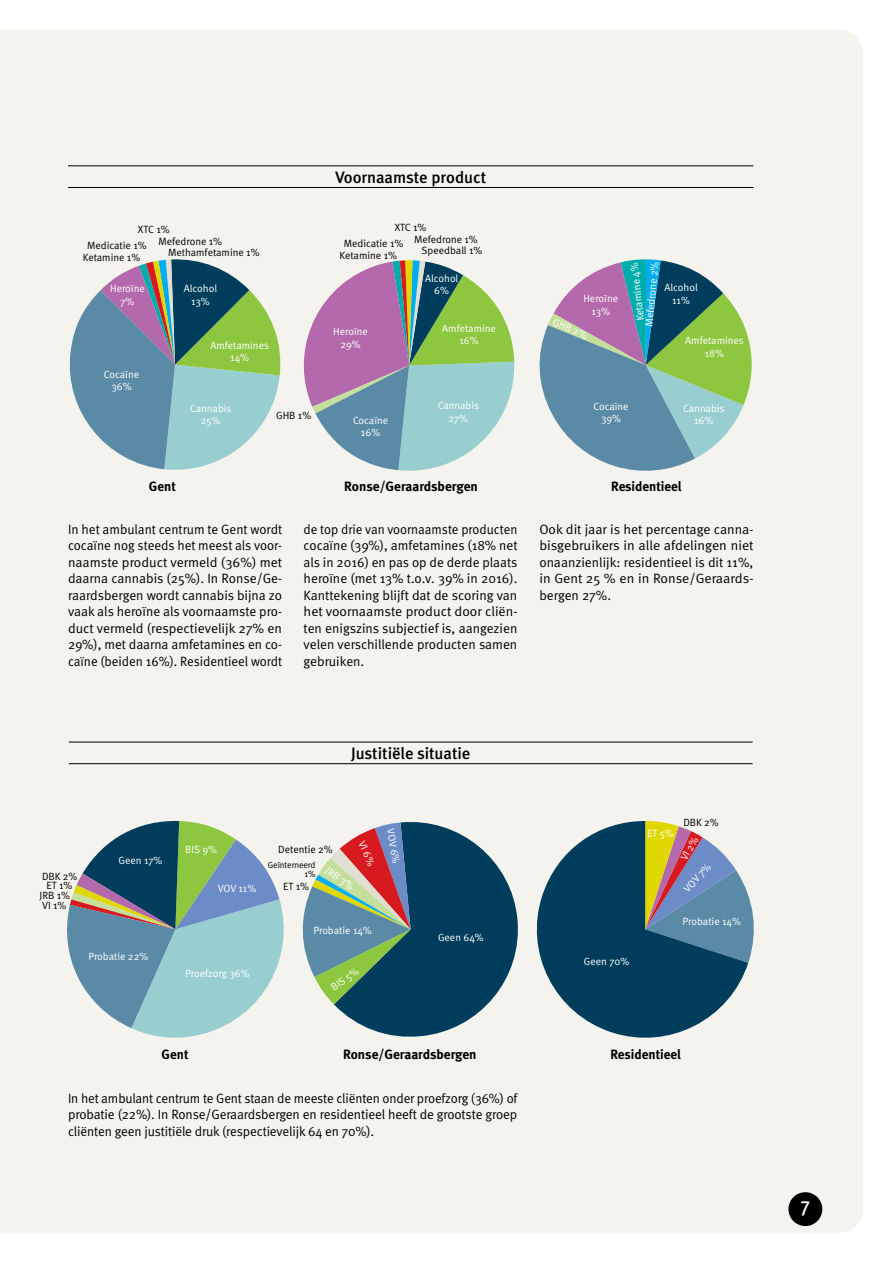
<style>
.page{position:relative;width:893px;height:1263px;background:#fff}
.page>*{position:absolute;margin:0;border:0;box-sizing:border-box;transform-origin:0 0}
.t1{font:500 21px "Meta Cond";color:#fff}
.t2{font:500 16.5px "Meta";color:#000}
.t3{font:13.5px/16.5px "Meta Normal";color:#000;text-align:justify}
.t4{font:13.5px/16.5px "Meta Normal";color:#000;text-align:justify;scale:.96 1}
.t5{font:700 13.5px "Meta";color:#000}
.t6{font:10.5px/12.6px "Meta Normal";color:#fff;text-align:center}
.t7{font:10.5px "Meta Normal";color:#000}
.t8{font:9px/9px "Meta Normal";letter-spacing:-.01em;color:#000;text-align:right}
</style>
<div class="page">
<div style="left:0;top:30px;width:863px;height:1203px;background:#f4f3ed"></div>
<svg style="left:289px;top:260px;width:227px;height:211px;background:#a7b2b2"></svg>
<svg style="left:535px;top:259px;width:224px;height:227px;background:#93b1ae"></svg>
<hr style="left:68px;top:166px;width:685px;height:1px;background:#000">
<hr style="left:68px;top:187px;width:685px;height:1px;background:#000">
<svg style="left:64px;top:258px;width:219px;height:217px;background:#91b0ae"></svg>
<div style="left:788px;top:1192px;width:34px;height:34px;background:#000;border-radius:50%"></div>
<svg style="left:58px;top:817px;width:465px;height:223px;background:#809ea4"></svg>
<svg style="left:748px;top:821px;width:11px;height:142px;background:#d9e1e0"></svg>
<svg style="left:524px;top:821px;width:224px;height:230px;background:#62828f"></svg>
<hr style="left:69px;top:742px;width:684px;height:1px;background:#000">
<hr style="left:69px;top:763px;width:684px;height:1px;background:#000">
<p class="t2" style="left:335px;top:168px;width:152px">Voornaamste product</p>
<p class="t7" style="left:138px;top:223px;width:33px">XTC 1%</p>
<p class="t7" style="left:395px;top:221px;width:33px">XTC 1%</p>
<p class="t7" style="left:158px;top:235px;width:65px">Mefedrone 1%</p>
<p class="t7" style="left:414px;top:233px;width:65px">Mefedrone 1%</p>
<p class="t7" style="left:87px;top:239px;width:61px">Medicatie 1%</p>
<p class="t7" style="left:344px;top:237px;width:61px">Medicatie 1%</p>
<p class="t7" style="left:168px;top:246px;width:93px">Methamfetamine 1%</p>
<p class="t7" style="left:422px;top:244px;width:62px">Speedball 1%</p>
<p class="t7" style="left:83px;top:252px;width:59px">Ketamine 1%</p>
<p class="t7" style="left:340px;top:250px;width:59px">Ketamine 1%</p>
<p class="t6" style="left:642px;top:325px;width:66px;rotate:-84deg">Mefedrone 2%</p>
<p class="t6" style="left:634px;top:321px;width:60px;rotate:-96deg">Ketamine 4%</p>
<p class="t6" style="left:425px;top:272px;width:35px">Alcohol<br>6%</p>
<p class="t6" style="left:665px;top:281px;width:35px">Alcohol<br>11%</p>
<p class="t6" style="left:184px;top:282px;width:35px">Alcohol<br>13%</p>
<p class="t6" style="left:110px;top:282px;width:36px">Heroïne<br>7%</p>
<p class="t6" style="left:583px;top:292px;width:36px">Heroïne<br>13%</p>
<p class="t6" style="left:556px;top:316px;width:38px;rotate:23deg">GHB 2%</p>
<p class="t6" style="left:442px;top:322px;width:55px">Amfetamine<br>16%</p>
<p class="t6" style="left:333px;top:325px;width:36px">Heroïne<br>29%</p>
<p class="t6" style="left:685px;top:334px;width:60px">Amfetamines<br>18%</p>
<p class="t6" style="left:210px;top:338px;width:60px">Amfetamines<br>14%</p>
<p class="t6" style="left:104px;top:368px;width:37px">Cocaïne<br>36%</p>
<p class="t6" style="left:190px;top:401px;width:43px">Cannabis<br>25%</p>
<p class="t7" style="left:276px;top:409px;width:37px">GHB 1%</p>
<p class="t6" style="left:353px;top:414px;width:37px">Cocaïne<br>16%</p>
<p class="t6" style="left:438px;top:399px;width:43px">Cannabis<br>27%</p>
<p class="t6" style="left:683px;top:401px;width:43px">Cannabis<br>16%</p>
<p class="t6" style="left:593px;top:400px;width:37px">Cocaïne<br>39%</p>
<p class="t5" style="left:149px;top:478px;width:28px">Gent</p>
<p class="t5" style="left:344px;top:478px;width:135px">Ronse/Geraardsbergen</p>
<p class="t5" style="left:611px;top:478px;width:72px">Residentieel</p>
<p class="t3" style="left:68px;top:521px;width:216px">In het ambulant centrum te Gent wordt cocaïne nog steeds het meest als voor&shy;naamste product vermeld (36%) met daarna cannabis (25%). In Ronse/Ge&shy;raardsbergen wordt cannabis bijna zo vaak als heroïne als voornaamste pro&shy;duct vermeld (respectievelijk 27% en 29%), met daarna amfetamines en co&shy;caïne (beiden 16%). Residentieel wordt</p>
<p class="t4" style="left:304px;top:521px;width:224px">de top drie van voornaamste producten cocaïne (39%), amfetamines (18% net als in 2016) en pas op de derde plaats heroïne (met 13% t.o.v. 39% in 2016).<br>Kanttekening blijft dat de scoring van het voornaamste product door cliën&shy;ten enigszins subjectief is, aangezien velen verschillende producten samen gebruiken.</p>
<p class="t3" style="left:539px;top:521px;width:216px">Ook dit jaar is het percentage canna&shy;bisgebruikers in alle afdelingen niet onaanzienlijk: residentieel is dit 11%, in Gent 25 % en in Ronse/Geraards&shy;bergen 27%.</p>
<p class="t7" style="left:42px;top:870px;width:37px">DBK 2%</p>
<p class="t7" style="left:47px;top:879px;width:27px">ET 1%</p>
<p class="t7" style="left:40px;top:889px;width:32px">JRB 1%</p>
<p class="t7" style="left:42px;top:900px;width:26px">VI 1%</p>
<p class="t6" style="left:119px;top:854px;width:45px">Geen 17%</p>
<p class="t6" style="left:88px;top:950px;width:61px">Probatie 22%</p>
<p class="t2" style="left:351px;top:744px;width:121px">Justitiële situatie</p>
<p class="t6" style="left:185px;top:843px;width:33px">BIS 9%</p>
<p class="t6" style="left:218px;top:882px;width:40px">VOV 11%</p>
<p class="t7" style="left:683px;top:816px;width:37px">DBK 2%</p>
<p class="t6" style="left:397px;top:827px;width:37px;rotate:80deg">VOV 6%</p>
<p class="t6" style="left:647px;top:827px;width:28px">ET 5%</p>
<p class="t6" style="left:367px;top:839px;width:27px;rotate:66deg">VI 6%</p>
<p class="t6" style="left:677px;top:856px;width:27px;rotate:-60deg">VI 2%</p>
<p class="t7" style="left:278px;top:843px;width:56px">Detentie 2%</p>
<p class="t8" style="left:268px;top:861px;width:49px">Geïnterneerd<br>1%</p>
<p class="t6" style="left:681px;top:886px;width:36px;rotate:-47deg">VOV 7%</p>
<p class="t6" style="left:330px;top:864px;width:33px;rotate:34deg">JRB 3%</p>
<p class="t7" style="left:283px;top:880px;width:27px">ET 1%</p>
<p class="t6" style="left:313px;top:923px;width:60px">Probatie 14%</p>
<p class="t6" style="left:438px;top:931px;width:47px">Geen 64%</p>
<p class="t6" style="left:683px;top:915px;width:60px">Probatie 14%</p>
<p class="t6" style="left:185px;top:967px;width:66px">Proefzorg 36%</p>
<p class="t6" style="left:328px;top:983px;width:33px;rotate:-35deg">BIS 5%</p>
<p class="t6" style="left:584px;top:955px;width:47px">Geen 70%</p>
<p class="t5" style="left:162px;top:1046px;width:28px">Gent</p>
<p class="t5" style="left:343px;top:1046px;width:135px">Ronse/Geraardsbergen</p>
<p class="t5" style="left:610px;top:1046px;width:72px">Residentieel</p>
<p class="t3" style="left:68px;top:1089px;width:451px">In het ambulant centrum te Gent staan de meeste cliënten onder proefzorg (36%) of probatie (22%). In Ronse/Geraardsbergen en residentieel heeft de grootste groep cliënten geen justitiële druk (respectievelijk 64 en 70%).</p>
<h1 class="t1" style="left:801px;top:1193px;width:11px">7</h1>
</div>
